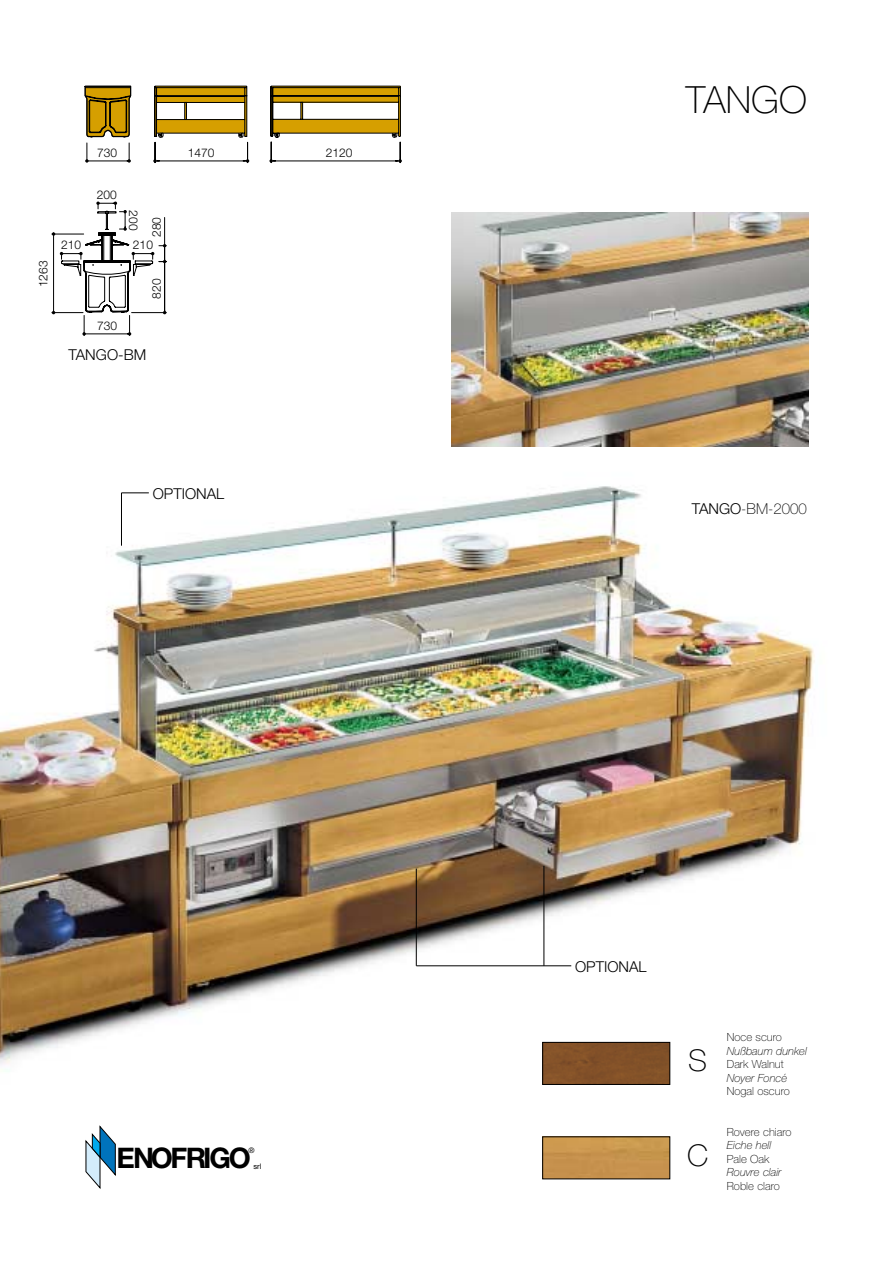
<style>
.page{position:relative;width:893px;height:1262px;background:#fff}
.page>*{position:absolute;margin:0;border:0;box-sizing:border-box;transform-origin:0 0}
.t1{font:100 37.5px "Helvetica Neue";color:#000}
.t2{font:100 30px "Helvetica Neue";color:#000}
.t3{font:700 28.35px "Helvetica Neue";letter-spacing:-.075em;color:#000}
.t4{font:300 15px "Helvetica Neue";color:#000}
.t5{font:100 15px "Helvetica Neue";color:#000}
.t6{font:300 12px "Helvetica Neue";color:#000}
.t7{font:100 11.25px "Helvetica Neue";color:#000}
.t8{font:italic 100 11.25px "Helvetica Neue";color:#000}
.t9{font:7.65px/15.6px "Helvetica Neue";color:#000}
.s1{font-weight:300}
</style>
<div class="page">
<img style="left:0;top:401px;width:815px;height:684px">
<img style="left:452px;top:213px;width:356px;height:233px">
<svg style="left:86px;top:1126px;width:29px;height:62px"></svg>
<svg style="left:52px;top:201px;width:114px;height:134px"></svg>
<svg style="left:84px;top:85px;width:318px;height:78px"></svg>
<div style="left:544px;top:1044px;width:124px;height:38px;background:#835128"></div>
<div style="left:542px;top:1042px;width:128px;height:42px;border:1px solid #000"></div>
<img style="left:544px;top:1138px;width:124px;height:39px">
<hr style="left:121px;top:493px;width:1px;height:52px;background:#000">
<svg style="left:121px;top:492px;width:28px;height:1px"></svg>
<hr style="left:543px;top:865px;width:1px;height:100px;background:#000">
<hr style="left:416px;top:868px;width:1px;height:97px;background:#000">
<hr style="left:416px;top:965px;width:155px;height:1px;background:#000">
<p class="t6" style="left:39px;top:287px;width:28px;rotate:-90deg">1263</p>
<p class="t6" style="left:97px;top:149px;width:22px">730</p>
<p class="t6" style="left:188px;top:149px;width:28px">1470</p>
<p class="t6" style="left:326px;top:149px;width:28px">2120</p>
<p class="t6" style="left:97px;top:190px;width:22px">200</p>
<p class="t6" style="left:138px;top:210px;width:22px;rotate:90deg">200</p>
<p class="t6" style="left:152px;top:237px;width:22px;rotate:-90deg">280</p>
<p class="t6" style="left:61px;top:241px;width:22px">210</p>
<p class="t6" style="left:133px;top:241px;width:22px">210</p>
<p class="t6" style="left:97px;top:321px;width:22px">730</p>
<p class="t6" style="left:152px;top:298px;width:22px;rotate:-90deg">820</p>
<h3 class="t4" style="left:69px;top:349px;width:79px">TANGO-BM</h3>
<h3 class="t4" style="left:153px;top:488px;width:73px">OPTIONAL</h3>
<h3 class="t3" style="left:116px;top:1148px;width:136px">ENOFRIGO</h3>
<p class="t9" style="left:253px;top:1143px;width:10px;text-indent:-5px">® srl</p>
<h1 class="t1" style="left:686px;top:87px;width:122px">TANGO</h1>
<h3 class="t5" style="left:691px;top:503px;width:117px"><span class="s1">TANGO</span>-BM-2000</h3>
<h3 class="t4" style="left:575px;top:961px;width:73px">OPTIONAL</h3>
<h2 class="t2" style="left:688px;top:1050px;width:20px">S</h2>
<h2 class="t2" style="left:687px;top:1144px;width:23px">C</h2>
<p class="t7" style="left:726px;top:1033px;width:57px">Noce scuro</p>
<p class="t8" style="left:726px;top:1046px;width:82px">Nußbaum dunkel</p>
<p class="t7" style="left:726px;top:1060px;width:58px">Dark Walnut</p>
<p class="t8" style="left:726px;top:1073px;width:62px">Noyer Foncé</p>
<p class="t7" style="left:726px;top:1087px;width:64px">Nogal oscuro</p>
<p class="t7" style="left:726px;top:1127px;width:66px">Rovere chiaro</p>
<p class="t8" style="left:726px;top:1141px;width:46px">Eiche hell</p>
<p class="t7" style="left:726px;top:1154px;width:44px">Pale Oak</p>
<p class="t8" style="left:726px;top:1168px;width:56px">Rouvre clair</p>
<p class="t7" style="left:726px;top:1181px;width:55px">Roble claro</p>
</div>
